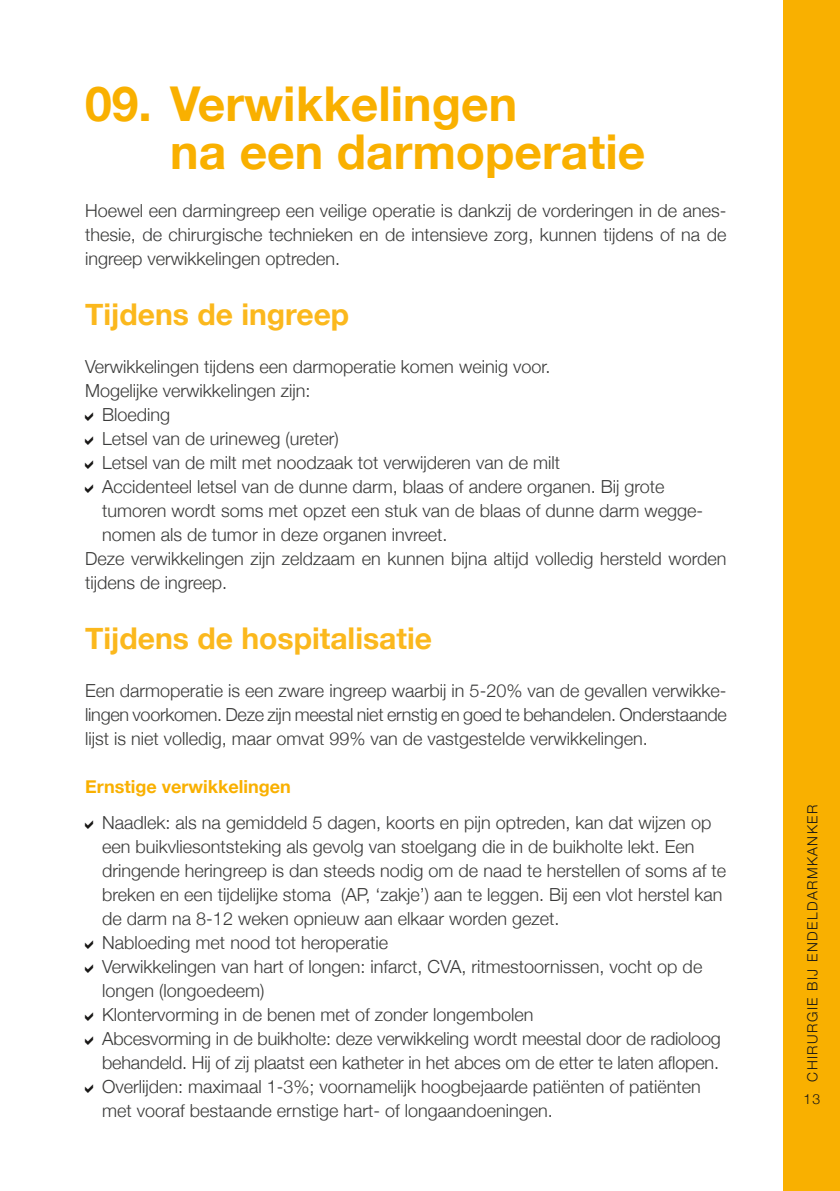
<style>
.page{position:relative;width:840px;height:1191px;background:#fff}
.page>*{position:absolute;margin:0;border:0;box-sizing:border-box;transform-origin:0 0}
.t1{font:700 48px/48px "Helvetica Neue";color:#f9b000}
.t2{font:700 30px "Helvetica Neue";color:#fbb81d}
.t3{font:300 18px/24px "Helvetica Neue";color:#3a3a39;text-align:justify}
.t4{font:300 14px "Helvetica Neue";letter-spacing:.1em;color:#181716}
.s1{font-family:"UZ vink";font-weight:400;font-size:12px;color:#181716}
.s2{font-weight:700;color:#f9b000}
</style>
<div class="page">
<div style="left:782px;top:0;width:57px;height:1191px;background:#f9b000"></div>
<h1 class="t1" style="left:170px;top:79px;width:476px;text-indent:-85px">09. Verwikkelingen<br>na een darmoperatie</h1>
<p class="t3" style="left:85px;top:198px;width:642px">Hoewel een darmingreep een veilige operatie is dankzij de vorderingen in de anes&shy;thesie, de chirurgische technieken en de intensieve zorg, kunnen tijdens of na de ingreep verwikkelingen optreden.</p>
<h2 class="t2" style="left:85px;top:296px;width:265px">Tijdens de ingreep</h2>
<p class="t3" style="left:85px;top:354px;width:466px">Verwikkelingen tijdens een darmoperatie komen weinig voor.</p>
<p class="t3" style="left:85px;top:378px;width:227px">Mogelijke verwikkelingen zijn:</p>
<p class="t3" style="left:85px;top:402px;width:87px"><span class="s1">A</span> Bloeding</p>
<p class="t3" style="left:85px;top:426px;width:255px"><span class="s1">A</span> Letsel van de urineweg (ureter)</p>
<p class="t3" style="left:85px;top:450px;width:476px"><span class="s1">A</span> Letsel van de milt met noodzaak tot verwijderen van de milt</p>
<p class="t3" style="left:85px;top:474px;width:580px"><span class="s1">A</span> Accidenteel letsel van de dunne darm, blaas of andere organen. Bij grote</p>
<p class="t3" style="left:102px;top:498px;width:602px">tumoren wordt soms met opzet een stuk van de blaas of dunne darm wegge-</p>
<p class="t3" style="left:102px;top:522px;width:347px">nomen als de tumor in deze organen invreet.</p>
<p class="t3" style="left:85px;top:546px;width:642px">Deze verwikkelingen zijn zeldzaam en kunnen bijna altijd volledig hersteld worden</p>
<p class="t3" style="left:85px;top:570px;width:144px">tijdens de ingreep.</p>
<h2 class="t2" style="left:85px;top:620px;width:348px">Tijdens de hospitalisatie</h2>
<p class="t3" style="left:85px;top:678px;width:643px">Een darmoperatie is een zware ingreep waarbij in 5-20% van de gevallen verwikke&shy;lingen voorkomen. Deze zijn meestal niet ernstig en goed te behandelen. Onderstaande lijst is niet volledig, maar omvat 99% van de vastgestelde verwikkelingen.</p>
<p class="t3" style="left:85px;top:768px;width:627px;line-height:36px"><span class="s2">Ernstige verwikkelingen<br></span><span class="s1">A</span> Naadlek: als na gemiddeld 5 dagen, koorts en pijn optreden, kan dat wijzen op</p>
<p class="t3" style="left:102px;top:834px;width:593px">een buikvliesontsteking als gevolg van stoelgang die in de buikholte lekt. Een</p>
<p class="t3" style="left:102px;top:858px;width:625px">dringende heringreep is dan steeds nodig om de naad te herstellen of soms af te</p>
<p class="t3" style="left:102px;top:882px;width:621px">breken en een tijdelijke stoma (AP, ‘zakje’) aan te leggen. Bij een vlot herstel kan</p>
<p class="t3" style="left:102px;top:906px;width:458px">de darm na 8-12 weken opnieuw aan elkaar worden gezet.</p>
<p class="t3" style="left:85px;top:930px;width:304px"><span class="s1">A</span> Nabloeding met nood tot heroperatie</p>
<p class="t3" style="left:85px;top:954px;width:618px"><span class="s1">A</span> Verwikkelingen van hart of longen: infarct, CVA, ritmestoornissen, vocht op de</p>
<p class="t3" style="left:102px;top:978px;width:164px">longen (longoedeem)</p>
<p class="t3" style="left:85px;top:1002px;width:449px"><span class="s1">A</span> Klontervorming in de benen met of zonder longembolen</p>
<p class="t3" style="left:85px;top:1026px;width:637px"><span class="s1">A</span> Abcesvorming in de buikholte: deze verwikkeling wordt meestal door de radioloog</p>
<p class="t3" style="left:102px;top:1050px;width:618px">behandeld. Hij of zij plaatst een katheter in het abces om de etter te laten aflopen.</p>
<p class="t3" style="left:85px;top:1074px;width:617px"><span class="s1">A</span> Overlijden: maximaal 1-3%; voornamelijk hoogbejaarde patiënten of patiënten</p>
<p class="t3" style="left:102px;top:1098px;width:452px">met vooraf bestaande ernstige hart- of longaandoeningen.</p>
<p class="t4" style="left:803px;top:1081px;width:278px;rotate:-90deg">CHIRURGIE BIJ ENDELDARMKANKER</p>
<p class="t4" style="left:802px;top:1090px;width:18px">13</p>
</div>
